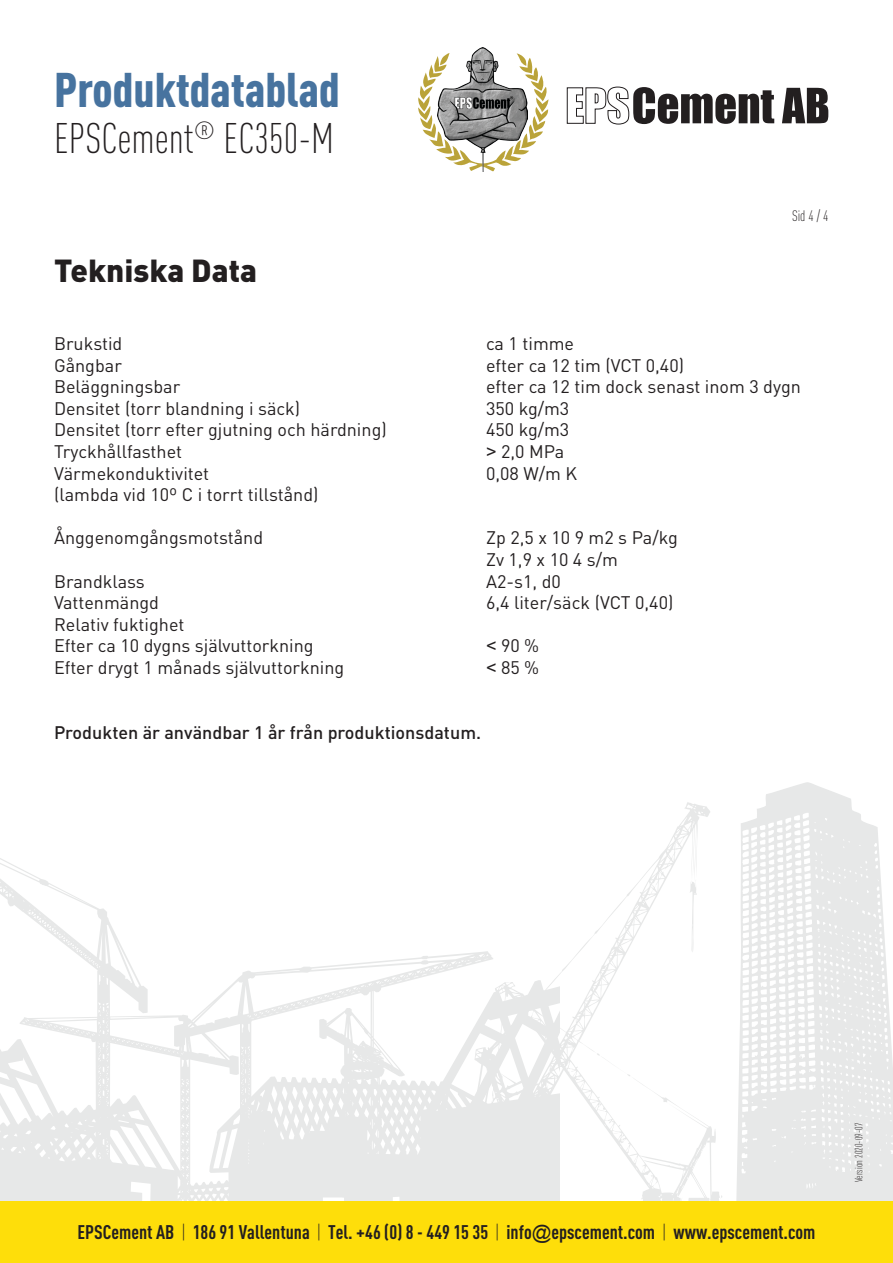
<style>
.page{position:relative;width:893px;height:1263px;background:#fff}
.page>*{position:absolute;margin:0;border:0;box-sizing:border-box;transform-origin:0 0}
.t1{font:900 48px "DIN Cond";color:#47739f}
.t2{font:300 42.15px "DIN Cond";color:#231f20}
.t3{font:900 31.5px "DIN";color:#231f20}
.t4{font:700 19.5px "DIN Cond";color:#231f20}
.t5{font:18px/21.6px "DIN";color:#231f20}
.t6{font:500 18px "DIN";color:#231f20}
.t7{font:300 15px "DIN Cond";color:#231f20}
.t8{font:300 10.5px "DIN Cond";color:#231f20}
.s1{font-family:"Arial"}
.s2{font-weight:300}
.s3{font-family:"Arial";font-weight:400}
</style>
<div class="page">
<svg style="left:736px;top:782px;width:157px;height:419px;fill:#e7e8e8"></svg>
<svg style="left:560px;top:802px;width:162px;height:399px"></svg>
<svg style="left:0;top:858px;width:560px;height:343px"></svg>
<svg style="left:567px;top:86px;width:261px;height:39px"></svg>
<svg style="left:418px;top:56px;width:130px;height:97px"></svg>
<img style="left:438px;top:48px;width:89px;height:124px">
<div style="left:0;top:1201px;width:893px;height:62px;background:#fede0a"></div>
<h1 class="t1" style="left:54px;top:60px;width:287px">Produktdatablad</h1>
<h2 class="t2" style="left:54px;top:114px;width:281px">EPSCement<sup>®</sup> EC350-M</h2>
<h3 class="t3" style="left:54px;top:249px;width:205px">Tekniska Data</h3>
<p class="t7" style="left:792px;top:207px;width:38px">Sid 4 / 4</p>
<p class="t5" style="left:54px;top:332px;width:70px">Brukstid</p>
<p class="t5" style="left:486px;top:332px;width:90px">ca 1 timme</p>
<p class="t5" style="left:54px;top:354px;width:69px">Gångbar</p>
<p class="t5" style="left:486px;top:354px;width:200px">efter ca 12 tim (VCT 0,40)</p>
<p class="t5" style="left:54px;top:375px;width:128px">Beläggningsbar</p>
<p class="t5" style="left:486px;top:375px;width:316px">efter ca 12 tim dock senast inom 3 dygn</p>
<p class="t5" style="left:54px;top:397px;width:248px">Densitet (torr blandning i säck)</p>
<p class="t5" style="left:486px;top:397px;width:85px">350 kg/m3</p>
<p class="t5" style="left:54px;top:419px;width:334px">Densitet (torr efter gjutning och härdning)</p>
<p class="t5" style="left:486px;top:419px;width:85px">450 kg/m3</p>
<p class="t5" style="left:54px;top:440px;width:130px">Tryckhållfasthet</p>
<p class="t5" style="left:486px;top:440px;width:80px"><span class="s1">&gt;</span> 2,0 MPa</p>
<p class="t5" style="left:54px;top:462px;width:157px">Värmekonduktivitet</p>
<p class="t5" style="left:486px;top:462px;width:93px">0,08 W/m K</p>
<p class="t5" style="left:54px;top:483px;width:266px">(lambda vid 10º C i torrt tillstånd)</p>
<p class="t5" style="left:54px;top:527px;width:211px">Ånggenomgångsmotstånd</p>
<p class="t5" style="left:486px;top:527px;width:193px">Zp 2,5 x 10 9 m2 s Pa/kg<br>Zv 1,9 x 10 4 s/m</p>
<p class="t5" style="left:54px;top:570px;width:92px">Brandklass</p>
<p class="t5" style="left:486px;top:570px;width:76px">A2-s1, d0</p>
<p class="t5" style="left:54px;top:591px;width:107px">Vattenmängd</p>
<p class="t5" style="left:486px;top:591px;width:189px">6,4 liter/säck (VCT 0,40)</p>
<p class="t5" style="left:54px;top:613px;width:261px">Relativ fuktighet<br>Efter ca 10 dygns självuttorkning</p>
<p class="t5" style="left:486px;top:635px;width:55px"><span class="s1">&lt;</span> 90 %</p>
<p class="t5" style="left:54px;top:656px;width:292px">Efter drygt 1 månads självuttorkning</p>
<p class="t5" style="left:486px;top:656px;width:55px"><span class="s1">&lt;</span> 85 %</p>
<p class="t6" style="left:54px;top:721px;width:429px">Produkten är användbar 1 år från produktionsdatum.</p>
<p class="t4" style="left:77px;top:1220px;width:739px">EPSCement AB <span class="s2">|</span> 186 91 Vallentuna <span class="s2">|</span> Tel. +46 (0) 8 - 449 15 35 <span class="s2">|</span> info<span class="s3">@</span>epscement.com <span class="s2">|</span> www.epscement.com</p>
<p class="t8" style="left:853px;top:1182px;width:61px;rotate:-90deg">Version 2020-09-07</p>
</div>
